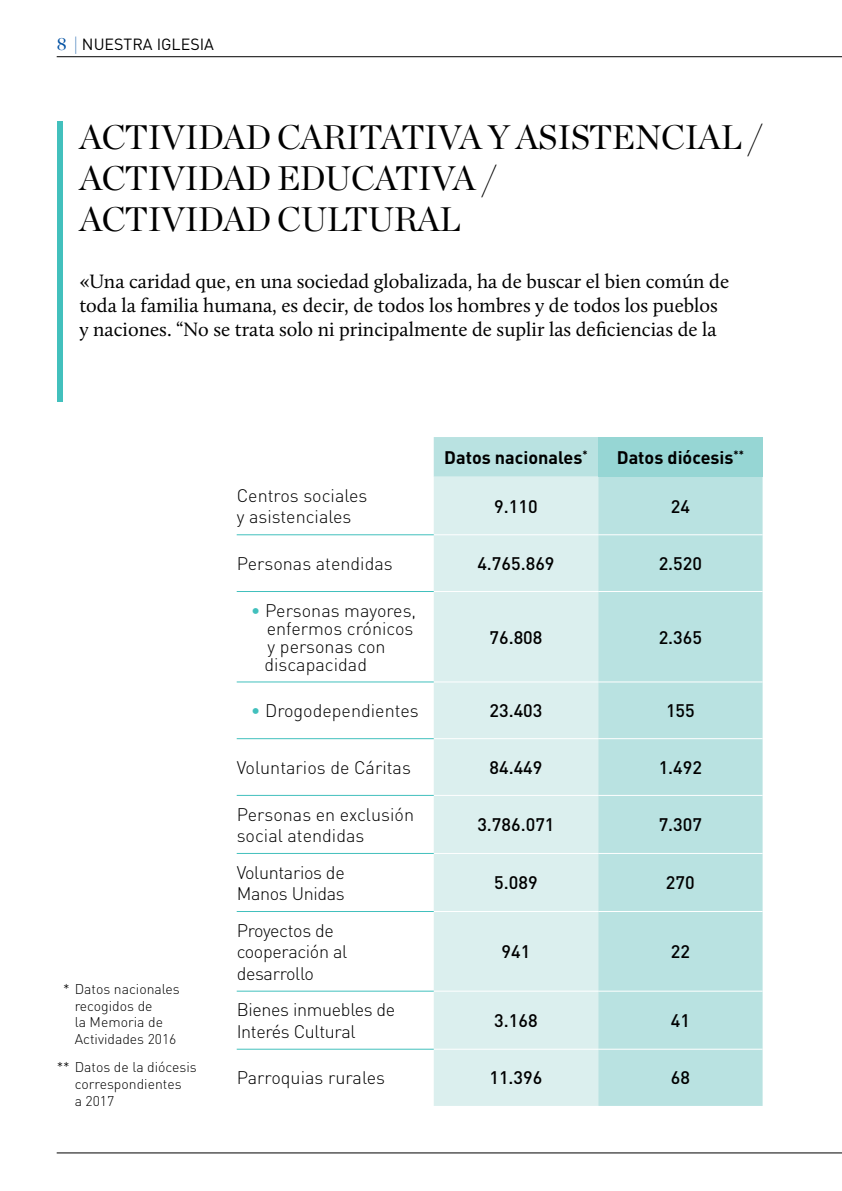
<style>
.page{position:relative;width:842px;height:1191px;background:#fff}
.page>*{position:absolute;margin:0;border:0;box-sizing:border-box;transform-origin:0 0}
.t1{font:34px "Chronicle Display";letter-spacing:-.01em;color:#000}
.t2{font:20px/24px "Calluna";color:#000}
.t3{font:300 18px/18px "DIN Pro";color:#000}
.t4{font:500 18px "DIN Pro";color:#000}
.t5{font:300 18px/21.6px "DIN Pro";letter-spacing:-.02em;color:#000}
.t6{font:700 18px "DIN Pro";color:#000}
.t7{font:16px "DIN Pro";color:#000}
.t8{font:300 14px/16.8px "DIN Pro";color:#000}
.s1{font-family:"Chronicle Display";font-size:18px;color:#0251a3}
.s2{color:#42c0bd}
</style>
<div class="page">
<hr style="left:57px;top:56px;width:785px;height:1px;background:#000">
<hr style="left:57px;top:1152px;width:785px;height:1px;background:#000">
<div style="left:57px;top:122px;width:5px;height:280px;background:#42c0bd"></div>
<div style="left:434px;top:437px;width:329px;height:669px;background:#b9e2e1"></div>
<div style="left:598px;top:437px;width:165px;height:40px;background:#96d6d4"></div>
<div style="left:434px;top:477px;width:164px;height:629px;background:#dbefee"></div>
<hr style="left:434px;top:534px;width:164px;height:1px;background:#fff">
<hr style="left:598px;top:534px;width:165px;height:1px;background:#fff">
<hr style="left:434px;top:591px;width:164px;height:1px;background:#fff">
<hr style="left:598px;top:591px;width:165px;height:1px;background:#fff">
<hr style="left:434px;top:681px;width:164px;height:1px;background:#fff">
<hr style="left:598px;top:681px;width:165px;height:1px;background:#fff">
<hr style="left:434px;top:738px;width:164px;height:1px;background:#fff">
<hr style="left:598px;top:738px;width:165px;height:1px;background:#fff">
<hr style="left:434px;top:795px;width:164px;height:1px;background:#fff">
<hr style="left:598px;top:795px;width:165px;height:1px;background:#fff">
<hr style="left:434px;top:853px;width:164px;height:1px;background:#fff">
<hr style="left:598px;top:853px;width:165px;height:1px;background:#fff">
<hr style="left:434px;top:911px;width:164px;height:1px;background:#fff">
<hr style="left:598px;top:911px;width:165px;height:1px;background:#fff">
<hr style="left:434px;top:990px;width:164px;height:1px;background:#fff">
<hr style="left:598px;top:990px;width:165px;height:1px;background:#fff">
<hr style="left:434px;top:1048px;width:164px;height:1px;background:#fff">
<hr style="left:598px;top:1048px;width:165px;height:1px;background:#fff">
<hr style="left:237px;top:534px;width:197px;height:1px;background:#42c0bd">
<hr style="left:237px;top:591px;width:197px;height:1px;background:#42c0bd">
<hr style="left:237px;top:681px;width:197px;height:1px;background:#42c0bd">
<hr style="left:237px;top:738px;width:197px;height:1px;background:#42c0bd">
<hr style="left:237px;top:795px;width:197px;height:1px;background:#42c0bd">
<hr style="left:237px;top:853px;width:197px;height:1px;background:#42c0bd">
<hr style="left:237px;top:911px;width:197px;height:1px;background:#42c0bd">
<hr style="left:237px;top:990px;width:197px;height:1px;background:#42c0bd">
<hr style="left:237px;top:1048px;width:197px;height:1px;background:#42c0bd">
<p class="t7" style="left:57px;top:33px;width:159px"><span class="s1">8 |</span> NUESTRA IGLESIA</p>
<h1 class="t1" style="left:79px;top:111px;width:45px">ACTIVIDAD</h1>
<h1 class="t1" style="left:277px;top:111px;width:22px">CARITATIVA</h1>
<h1 class="t1" style="left:487px;top:111px;width:50px">YASISTENCIAL</h1>
<h1 class="t1" style="left:747px;top:111px;width:17px">/</h1>
<h1 class="t1" style="left:79px;top:152px;width:294px">ACTIVIDAD EDUCATIVA</h1>
<h1 class="t1" style="left:481px;top:152px;width:17px">/</h1>
<h1 class="t1" style="left:79px;top:193px;width:338px">ACTIVIDAD CULTURAL</h1>
<p class="t2" style="left:79px;top:269px;width:651px">«Una caridad que, en una sociedad globalizada, ha de buscar el bien común de toda la familia humana, es decir, de todos los hombres y de todos los pueblos y naciones. “No se trata solo ni principalmente de suplir las deficiencias de la</p>
<p class="t6" style="left:444px;top:445px;width:145px">Datos nacionales<sup>*</sup></p>
<p class="t6" style="left:617px;top:445px;width:129px">Datos diócesis<sup>**</sup></p>
<p class="t3" style="left:237px;top:484px;width:132px;line-height:21.6px">Centros sociales y asistenciales</p>
<p class="t4" style="left:494px;top:494px;width:45px">9.110</p>
<p class="t4" style="left:671px;top:494px;width:21px">24</p>
<p class="t3" style="left:237px;top:554px;width:157px">Personas atendidas</p>
<p class="t4" style="left:477px;top:551px;width:79px">4.765.869</p>
<p class="t4" style="left:659px;top:551px;width:45px">2.520</p>
<p class="t3" style="left:264px;top:600px;width:153px;text-indent:-14px"><span class="s2">•</span> Personas mayores, enfermos crónicos y personas con discapacidad</p>
<p class="t4" style="left:489px;top:625px;width:54px">76.808</p>
<p class="t4" style="left:659px;top:625px;width:45px">2.365</p>
<p class="t8" style="left:75px;top:979px;width:107px;text-indent:-11px">* Datos nacionales recogidos de<br>la Memoria de<br>Actividades 2016</p>
<p class="t8" style="left:75px;top:1058px;width:124px;text-indent:-18px">** Datos de la diócesis correspondientes<br>a 2017</p>
<p class="t3" style="left:251px;top:701px;width:170px"><span class="s2">•</span> Drogodependientes</p>
<p class="t4" style="left:489px;top:698px;width:54px">23.403</p>
<p class="t4" style="left:666px;top:698px;width:30px">155</p>
<p class="t3" style="left:237px;top:757px;width:176px">Voluntarios de Cáritas</p>
<p class="t4" style="left:489px;top:755px;width:54px">84.449</p>
<p class="t4" style="left:659px;top:755px;width:45px">1.492</p>
<p class="t3" style="left:237px;top:802px;width:179px;line-height:21.6px">Personas en exclusión social atendidas</p>
<p class="t4" style="left:477px;top:812px;width:79px">3.786.071</p>
<p class="t4" style="left:659px;top:812px;width:45px">7.307</p>
<p class="t5" style="left:237px;top:860px;width:110px">Voluntarios de<br>Manos Unidas</p>
<p class="t4" style="left:494px;top:870px;width:45px">5.089</p>
<p class="t4" style="left:666px;top:870px;width:30px">270</p>
<p class="t5" style="left:237px;top:918px;width:112px">Proyectos de cooperación al desarrollo</p>
<p class="t4" style="left:501px;top:939px;width:30px">941</p>
<p class="t4" style="left:671px;top:939px;width:21px">22</p>
<p class="t5" style="left:237px;top:998px;width:160px">Bienes inmuebles de<br>Interés Cultural</p>
<p class="t4" style="left:494px;top:1008px;width:45px">3.168</p>
<p class="t4" style="left:671px;top:1008px;width:21px">41</p>
<p class="t3" style="left:237px;top:1068px;width:150px">Parroquias rurales</p>
<p class="t4" style="left:489px;top:1065px;width:54px">11.396</p>
<p class="t4" style="left:671px;top:1065px;width:21px">68</p>
</div>
